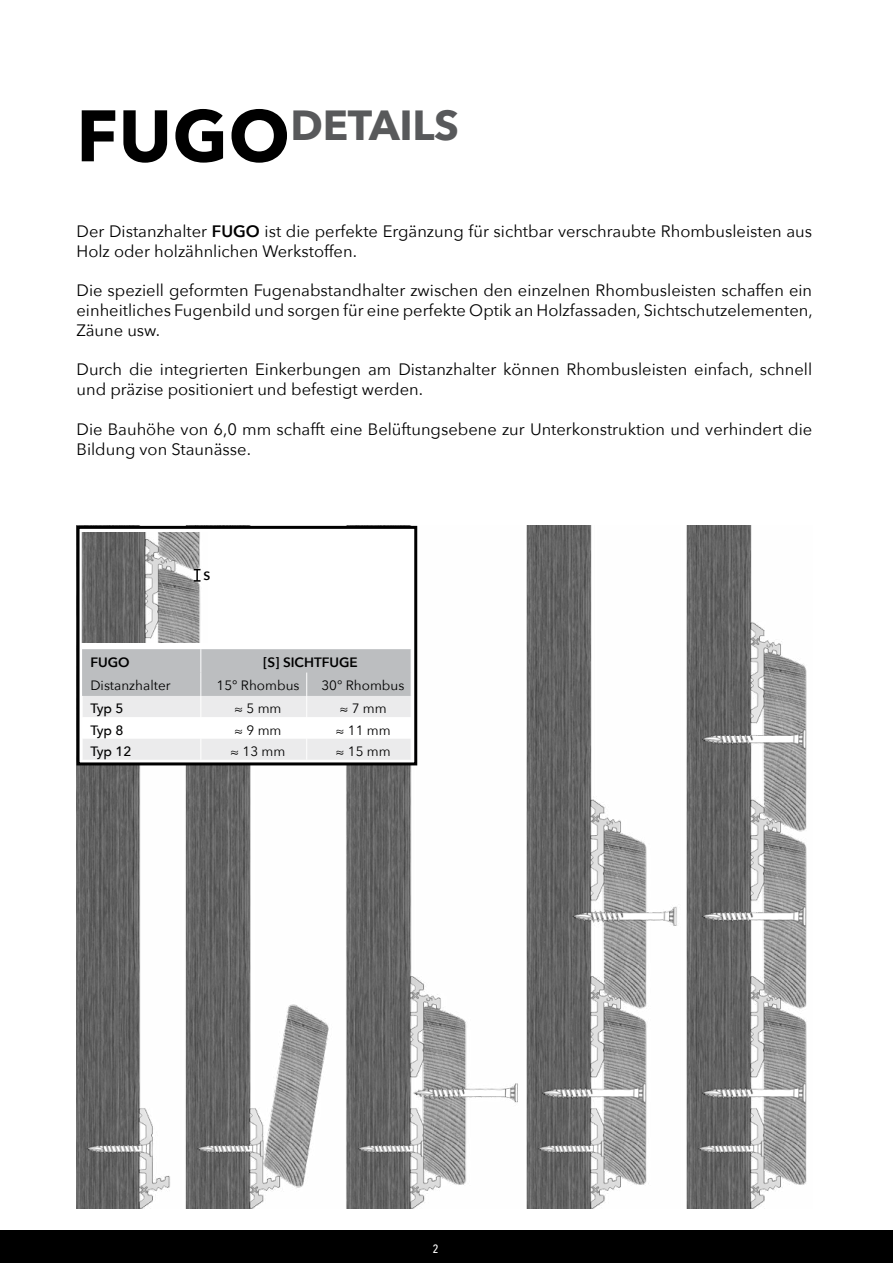
<style>
.page{position:relative;width:893px;height:1263px;background:#fff}
.page>*{position:absolute;margin:0;border:0;box-sizing:border-box;transform-origin:0 0}
.t1{font:700 42px "Avenir Next";letter-spacing:-.01em;color:#58595b}
.t2{font:16.5px/19.8px "Avenir Next";color:#000}
.t3{font:13.5px "Avenir Next";color:#000}
.t4{font:600 13.5px "Avenir Next";color:#000}
.t5{font:500 13.5px/21.3px "Avenir Next";color:#000}
.t6{font:500 12px "Avenir Next Condensed";color:#fff}
.t7{font:600 12px "Avenir Next";color:#000}
.s1{font-size:72px;color:#000}
.s2{font-weight:600}
</style>
<div class="page">
<img style="left:77px;top:526px;width:730px;height:683px">
<div style="left:78px;top:527px;width:338px;height:237px;background:#fff"></div>
<div style="left:77px;top:526px;width:340px;height:239px;border:3px solid #000"></div>
<svg style="left:82px;top:649px;width:329px;height:111px"></svg>
<img style="left:82px;top:532px;width:119px;height:111px">
<svg style="left:194px;top:569px;width:6px;height:13px"></svg>
<div style="left:0;top:1230px;width:893px;height:33px;background:#000"></div>
<h1 class="t1" style="left:76px;top:89px;width:382px"><span class="s1">FUGO</span>DETAILS</h1>
<p class="t2" style="left:77px;top:221px;width:737px">Der Distanzhalter <span class="s2">FUGO</span> ist die perfekte Ergänzung für sichtbar verschraubte Rhombusleisten aus<br>Holz oder holzähnlichen Werkstoffen.</p>
<p class="t2" style="left:77px;top:280px;width:738px;text-align:justify">Die speziell geformten Fugenabstandhalter zwischen den einzelnen Rhombusleisten schaffen ein einheitliches Fugenbild und sorgen für eine perfekte Optik an Holzfassaden, Sichtschutzelementen, Zäune usw.</p>
<p class="t2" style="left:77px;top:359px;width:737px">Durch die integrierten Einkerbungen am Distanzhalter können Rhombusleisten einfach, schnell und präzise positioniert und befestigt werden.</p>
<p class="t2" style="left:77px;top:419px;width:737px">Die Bauhöhe von 6,0 mm schafft eine Belüftungsebene zur Unterkonstruktion und verhindert die<br>Bildung von Staunässe.</p>
<p class="t7" style="left:204px;top:565px;width:8px">S</p>
<p class="t4" style="left:90px;top:651px;width:41px">FUGO</p>
<p class="t4" style="left:263px;top:651px;width:96px">[S] SICHTFUGE</p>
<p class="t3" style="left:90px;top:674px;width:82px">Distanzhalter</p>
<p class="t3" style="left:217px;top:674px;width:84px">15° Rhombus</p>
<p class="t3" style="left:321px;top:674px;width:84px">30° Rhombus</p>
<p class="t5" style="left:90px;top:697px;width:43px">Typ 5<br>Typ 8<br>Typ 12</p>
<p class="t3" style="left:234px;top:697px;width:49px">≈ 5 mm</p>
<p class="t3" style="left:339px;top:697px;width:49px">≈ 7 mm</p>
<p class="t3" style="left:234px;top:718px;width:49px">≈ 9 mm</p>
<p class="t3" style="left:335px;top:718px;width:57px">≈ 11 mm</p>
<p class="t3" style="left:230px;top:740px;width:57px">≈ 13 mm</p>
<p class="t3" style="left:335px;top:740px;width:57px">≈ 15 mm</p>
<p class="t6" style="left:433px;top:1241px;width:7px">2</p>
</div>
